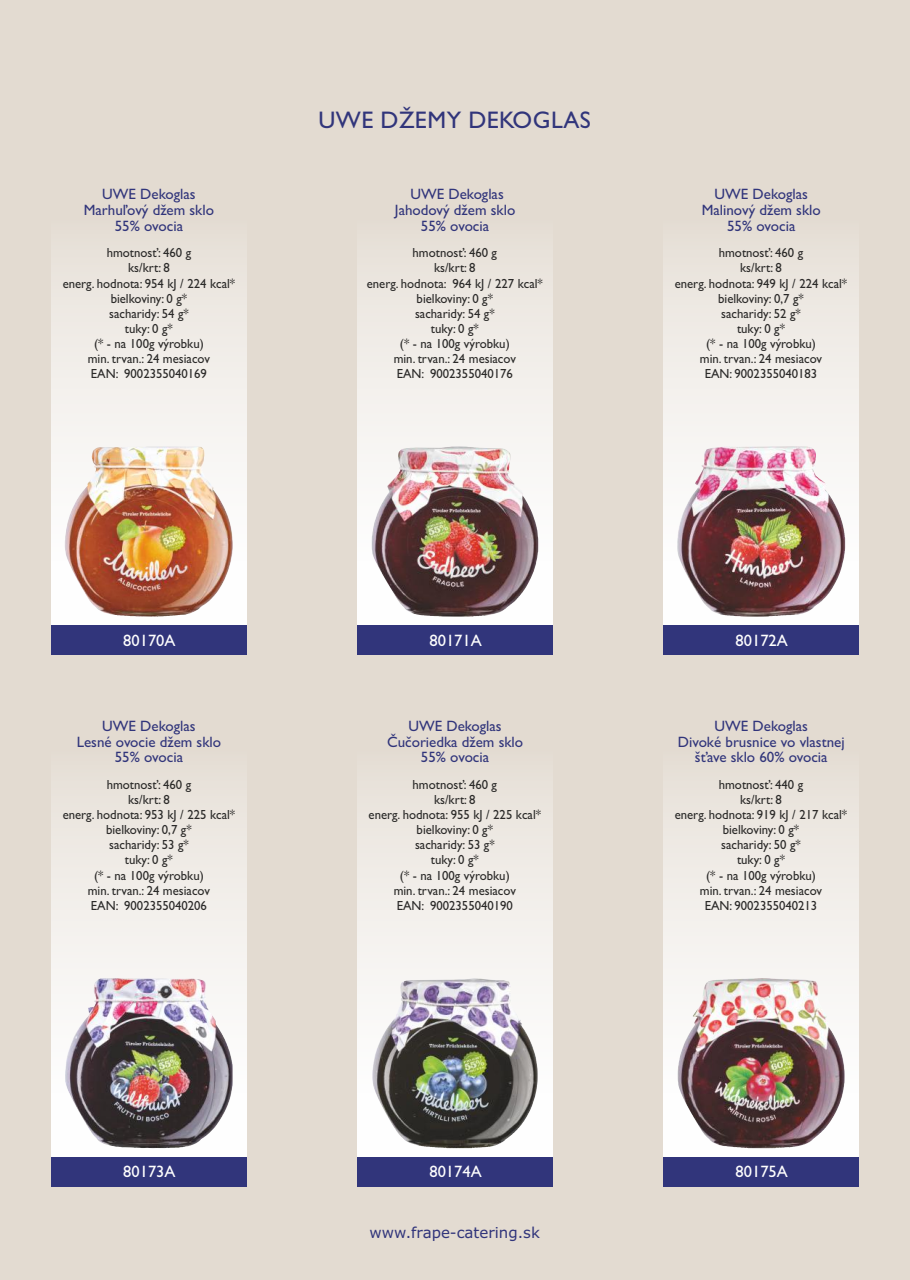
<style>
.page{position:relative;width:910px;height:1280px;background:#e3dbd1}
.page>*{position:absolute;margin:0;border:0;box-sizing:border-box;transform-origin:0 0}
.t1{font:24px "Gill Sans";letter-spacing:.02em;color:#31357b}
.t2{font:16.5px "Gill Sans";color:#fefefe}
.t3{font:15px/15.6px "Gill Sans";color:#31357b;text-align:center}
.t4{font:15px "Verdana";color:#31357b}
.t5{font:13.2px/15.1px "Gill Sans";color:#2b2a29;text-align:center;scale:.96 1}
</style>
<div class="page">
<img style="left:663px;top:263px;width:196px;height:362px">
<div style="left:663px;top:625px;width:196px;height:30px;background:#31357b"></div>
<img style="left:357px;top:263px;width:196px;height:362px">
<div style="left:357px;top:625px;width:196px;height:30px;background:#31357b"></div>
<img style="left:51px;top:263px;width:196px;height:362px">
<div style="left:51px;top:625px;width:196px;height:30px;background:#31357b"></div>
<img style="left:202px;top:469px;width:31px;height:118px">
<img style="left:508px;top:474px;width:28px;height:50px">
<img style="left:813px;top:449px;width:28px;height:69px">
<img style="left:663px;top:794px;width:196px;height:363px">
<div style="left:663px;top:1157px;width:196px;height:29px;background:#31357b"></div>
<svg style="left:357px;top:794px;width:196px;height:363px;background:#cbc9c7"></svg>
<div style="left:357px;top:1157px;width:196px;height:29px;background:#31357b"></div>
<svg style="left:51px;top:794px;width:196px;height:363px;background:#cfcac6"></svg>
<div style="left:51px;top:1157px;width:196px;height:29px;background:#31357b"></div>
<img style="left:510px;top:999px;width:28px;height:106px">
<img style="left:88px;top:978px;width:136px;height:59px">
<img style="left:825px;top:1018px;width:20px;height:82px">
<p class="t1" style="left:318px;top:111px;width:274px">UWE DŽEMY DEKOGLAS</p>
<p class="t3" style="left:84px;top:188px;width:132px">UWE Dekoglas<br>Marhuľový džem sklo<br>55% ovocia</p>
<p class="t5" style="left:63px;top:247px;width:181px">hmotnosť: 460 g<br>ks/krt: 8<br>energ. hodnota: 954 kJ / 224 kcal* bielkoviny: 0 g*<br>sacharidy: 54 g*<br>tuky: 0 g*<br>(* - na 100g výrobku)<br>min. trvan.: 24 mesiacov<br>EAN: 9002355040169</p>
<p class="t5" style="left:367px;top:247px;width:185px">hmotnosť: 460 g<br>ks/krt: 8<br>energ. hodnota: 964 kJ / 227 kcal* bielkoviny: 0 g*<br>sacharidy: 54 g*<br>tuky: 0 g*<br>(* - na 100g výrobku)<br>min. trvan.: 24 mesiacov<br>EAN: 9002355040176</p>
<p class="t5" style="left:675px;top:247px;width:181px">hmotnosť: 460 g<br>ks/krt: 8<br>energ. hodnota: 949 kJ / 224 kcal* bielkoviny: 0,7 g*<br>sacharidy: 52 g*<br>tuky: 0 g*<br>(* - na 100g výrobku)<br>min. trvan.: 24 mesiacov<br>EAN: 9002355040183</p>
<p class="t3" style="left:395px;top:188px;width:122px">UWE Dekoglas<br>Jahodový džem sklo<br>55% ovocia</p>
<p class="t3" style="left:702px;top:188px;width:120px">UWE Dekoglas<br>Malinový džem sklo<br>55% ovocia</p>
<p class="t2" style="left:123px;top:634px;width:54px">80170A</p>
<p class="t2" style="left:429px;top:634px;width:54px">80171A</p>
<p class="t2" style="left:736px;top:634px;width:54px">80172A</p>
<p class="t3" style="left:77px;top:720px;width:146px">UWE Dekoglas<br>Lesné ovocie džem sklo<br>55% ovocia</p>
<p class="t5" style="left:63px;top:778px;width:181px">hmotnosť: 460 g<br>ks/krt: 8<br>energ. hodnota: 953 kJ / 225 kcal* bielkoviny: 0,7 g*<br>sacharidy: 53 g*<br>tuky: 0 g*<br>(* - na 100g výrobku)<br>min. trvan.: 24 mesiacov<br>EAN: 9002355040206</p>
<p class="t5" style="left:369px;top:778px;width:181px">hmotnosť: 460 g<br>ks/krt: 8<br>energ. hodnota: 955 kJ / 225 kcal* bielkoviny: 0 g*<br>sacharidy: 53 g*<br>tuky: 0 g*<br>(* - na 100g výrobku)<br>min. trvan.: 24 mesiacov<br>EAN: 9002355040190</p>
<p class="t5" style="left:675px;top:778px;width:181px">hmotnosť: 440 g<br>ks/krt: 8<br>energ. hodnota: 919 kJ / 217 kcal* bielkoviny: 0 g*<br>sacharidy: 50 g*<br>tuky: 0 g*<br>(* - na 100g výrobku)<br>min. trvan.: 24 mesiacov<br>EAN: 9002355040213</p>
<p class="t3" style="left:387px;top:720px;width:138px">UWE Dekoglas<br>Čučoriedka džem sklo<br>55% ovocia</p>
<p class="t3" style="left:678px;top:720px;width:168px">UWE Dekoglas<br>Divoké brusnice vo vlastnej šťave sklo 60% ovocia</p>
<p class="t2" style="left:123px;top:1166px;width:54px">80173A</p>
<p class="t2" style="left:429px;top:1166px;width:54px">80174A</p>
<p class="t4" style="left:369px;top:1226px;width:172px">www.frape-catering.sk</p>
<p class="t2" style="left:736px;top:1166px;width:54px">80175A</p>
</div>
